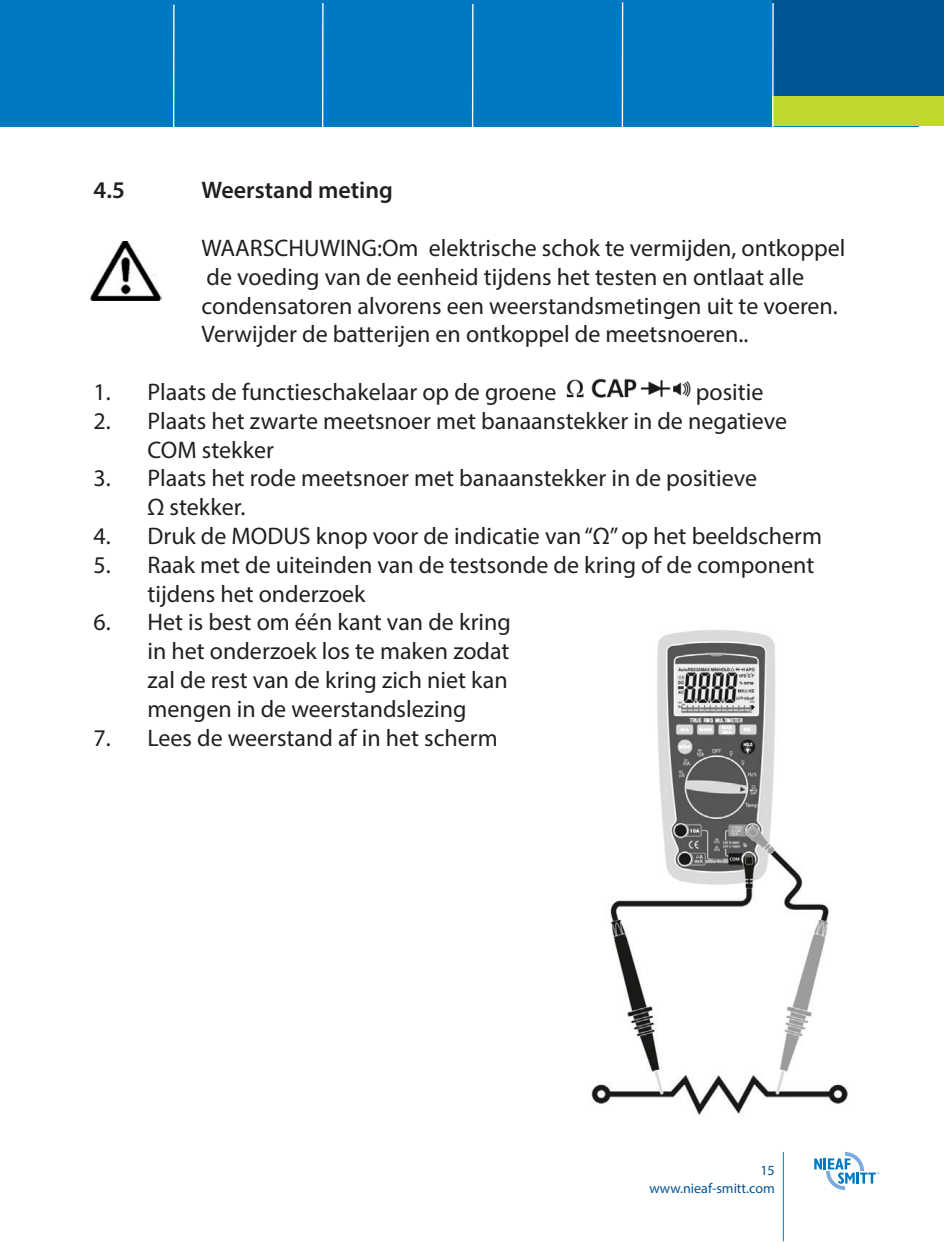
<style>
.page{position:relative;width:944px;height:1242px;background:#fff}
.page>*{position:absolute;margin:0;border:0;box-sizing:border-box;transform-origin:0 0}
.t1{font:24px/28.8px "Myriad Pro";color:#231f20}
.t2{font:600 24px "Myriad Pro";color:#231f20}
.t3{font:14.1px/18px "Myriad Pro";color:#005595;text-align:right}
</style>
<div class="page">
<div style="left:0;top:0;width:919px;height:126px;background:#0079c2"></div>
<div style="left:772px;top:0;width:172px;height:114px;background:#005595"></div>
<div style="left:772px;top:96px;width:172px;height:30px;background:#c1d72f"></div>
<hr style="left:173px;top:5px;width:2px;height:125px;background:#fff">
<hr style="left:322px;top:3px;width:2px;height:125px;background:#fff">
<hr style="left:472px;top:4px;width:1px;height:125px;background:#fff">
<hr style="left:622px;top:2px;width:1px;height:126px;background:#fff">
<hr style="left:772px;top:3px;width:2px;height:126px;background:#fff">
<hr style="left:783px;top:1152px;width:1px;height:89px;background:#0079c2">
<svg style="left:814px;top:1152px;width:65px;height:38px"></svg>
<img style="left:566px;top:378px;width:125px;height:20px">
<img style="left:89px;top:242px;width:73px;height:58px">
<img style="left:591px;top:630px;width:257px;height:485px">
<p class="t2" style="left:94px;top:175px;width:33px">4.5</p>
<p class="t2" style="left:202px;top:175px;width:193px">Weerstand meting</p>
<p class="t1" style="left:202px;top:233px;width:645px">WAARSCHUWING:Om elektrische schok te vermijden, ontkoppel de voeding van de eenheid tijdens het testen en ontlaat alle condensatoren alvorens een weerstandsmetingen uit te voeren.<br>Verwijder de batterijen en ontkoppel de meetsnoeren..</p>
<p class="t1" style="left:94px;top:377px;width:464px">1. Plaats de functieschakelaar op de groene</p>
<p class="t1" style="left:696px;top:377px;width:69px">positie</p>
<p class="t1" style="left:148px;top:406px;width:641px;text-indent:-54px">2. Plaats het zwarte meetsnoer met banaanstekker in de negatieve<br>COM stekker</p>
<p class="t1" style="left:148px;top:463px;width:611px;text-indent:-54px">3. Plaats het rode meetsnoer met banaanstekker in de positieve<br>Ω stekker.</p>
<p class="t1" style="left:94px;top:521px;width:730px">4. Druk de MODUS knop voor de indicatie van “Ω” op het beeldscherm</p>
<p class="t1" style="left:148px;top:550px;width:668px;text-indent:-54px">5. Raak met de uiteinden van de testsonde de kring of de component tijdens het onderzoek</p>
<p class="t1" style="left:148px;top:607px;width:365px;text-indent:-54px">6. Het is best om één kant van de kring in het onderzoek los te maken zodat zal de rest van de kring zich niet kan mengen in de weerstandslezing</p>
<p class="t1" style="left:94px;top:723px;width:406px">7. Lees de weerstand af in het scherm</p>
<p class="t3" style="left:649px;top:1161px;width:127px">15 www.nieaf-smitt.com</p>
</div>
